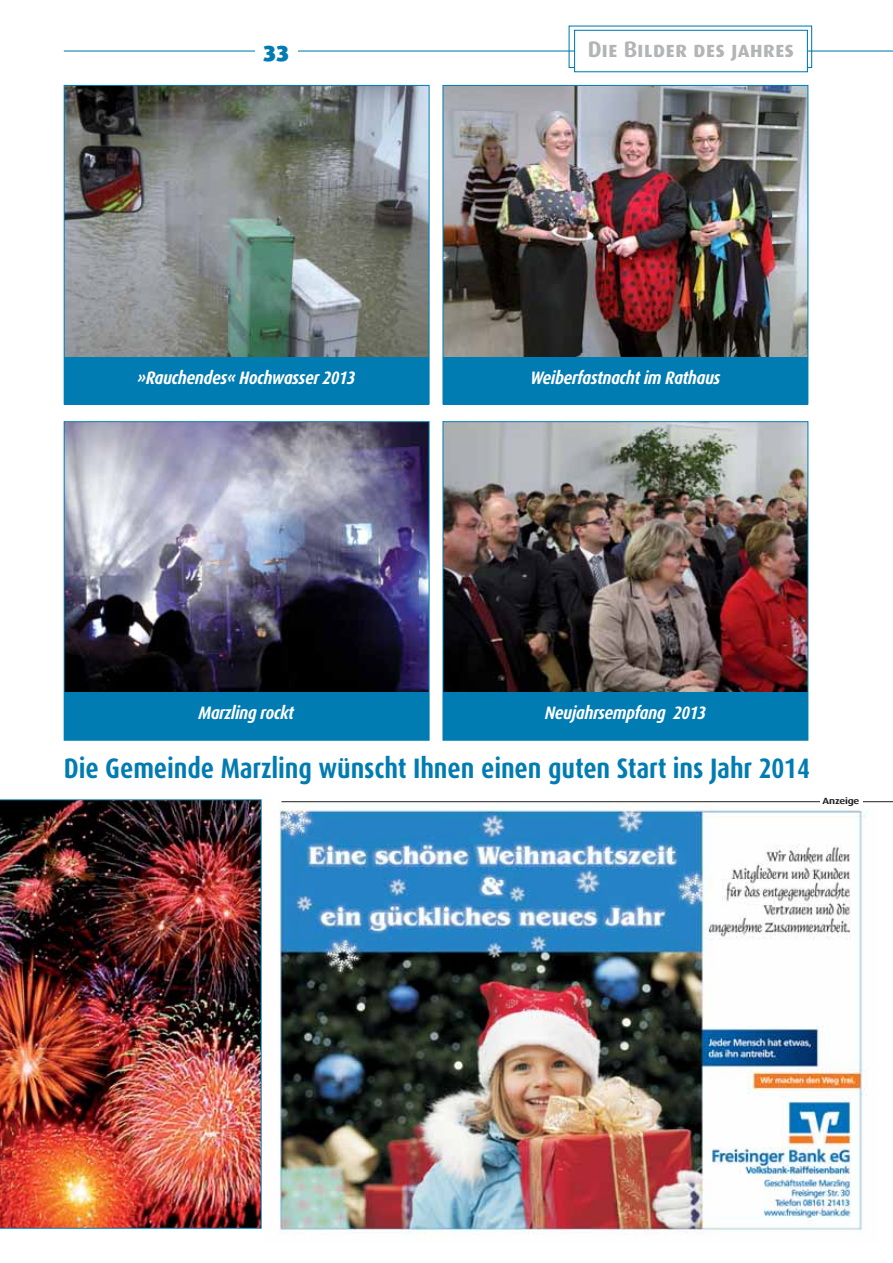
<style>
.page{position:relative;width:893px;height:1263px;background:#fff}
.page>*{position:absolute;margin:0;border:0;box-sizing:border-box;transform-origin:0 0}
.t1{font:700 28.2px "Dax Condensed";letter-spacing:-.005em;color:#007cb2}
.t2{font:22.5px "Dax Bold Caps";color:#b2b4b6}
.t3{font:22.5px "Dax Black Caps";color:#007cb2}
.t4{font:italic 700 18px "Dax Condensed";letter-spacing:-.025em;color:#fff}
.t5{font:700 9px "Dax Wide";letter-spacing:-.02em;color:#231f20}
</style>
<div class="page">
<img style="left:279px;top:802px;width:599px;height:432px">
<hr style="left:281px;top:801px;width:612px;height:1px;background:#231f20">
<div style="left:820px;top:797px;width:42px;height:11px;background:#fff"></div>
<hr style="left:64px;top:50px;width:829px;height:2px;background:#007cb2">
<div style="left:575px;top:31px;width:232px;height:40px;background:#fff"></div>
<div style="left:574px;top:30px;width:234px;height:42px;border:1px solid #007cb2"></div>
<div style="left:255px;top:30px;width:43px;height:42px;background:#fff"></div>
<img style="left:0;top:799px;width:262px;height:429px">
<img style="left:66px;top:87px;width:361px;height:270px">
<img style="left:445px;top:87px;width:361px;height:270px">
<img style="left:66px;top:423px;width:361px;height:269px">
<img style="left:445px;top:423px;width:361px;height:269px">
<div style="left:64px;top:357px;width:365px;height:48px;background:#007cb2"></div>
<div style="left:443px;top:357px;width:365px;height:48px;background:#007cb2"></div>
<div style="left:64px;top:692px;width:365px;height:48px;background:#007cb2"></div>
<div style="left:443px;top:692px;width:365px;height:48px;background:#007cb2"></div>
<p class="t3" style="left:264px;top:37px;width:27px">33</p>
<p class="t2" style="left:588px;top:36px;width:208px">Die Bilder des jahres</p>
<p class="t4" style="left:137px;top:368px;width:220px">»Rauchendes« Hochwasser 2013</p>
<p class="t4" style="left:530px;top:368px;width:191px">Weiberfastnacht im Rathaus</p>
<p class="t4" style="left:199px;top:704px;width:97px">Marzling rockt</p>
<p class="t4" style="left:545px;top:704px;width:163px">Neujahrsempfang 2013</p>
<h1 class="t1" style="left:64px;top:754px;width:748px">Die Gemeinde Marzling wünscht Ihnen einen guten Start ins Jahr 2014</h1>
<p class="t5" style="left:823px;top:796px;width:38px">Anzeige</p>
</div>
